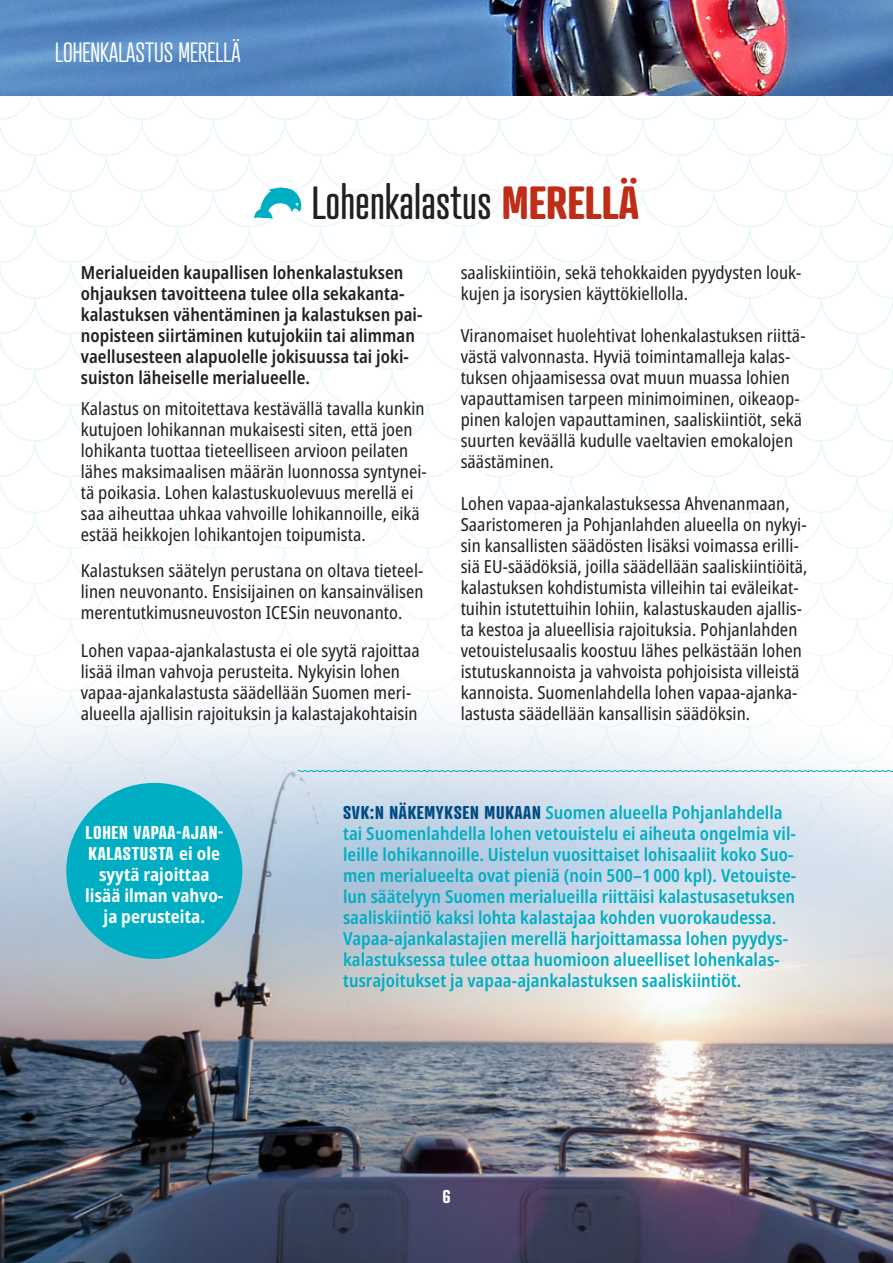
<style>
.page{position:relative;width:893px;height:1263px;background:#fff}
.page>*{position:absolute;margin:0;border:0;box-sizing:border-box;transform-origin:0 0}
.UUSIotsikko{font:45px "Atrament";color:#231f20}
.UUSIotsikko_02{font:300 27px "Atrament";color:#fff}
.UUSIkainalo_teksti{font:condensed 18px/21px "Noto Sans";letter-spacing:.005em;color:#231f20}
.UUSIkainalo_teksti-2{font:600 condensed 18px/21px "Noto Sans";letter-spacing:.005em;color:#00aec3}
.UUSIkainalo_teksti-3{font:600 condensed 18px/21px "Noto Sans";letter-spacing:.005em;color:#231f20}
.UUSIkainalo_teksti-4{font:700 condensed 18px/21px "Noto Sans";letter-spacing:.005em;color:#fff;text-align:center}
.UUSIleipis_sis{font:700 18px "Atrament";color:#fff}
.s1{font-weight:700;color:#be2d18}
.s2{font-family:"Atrament";font-stretch:normal}
.s3{font-family:"Atrament";font-weight:700;font-stretch:normal;color:#004b84}
</style>
<div class="page">
<img style="left:0;top:96px;width:893px;height:568px">
<img style="left:0;top:664px;width:893px;height:599px">
<img style="left:0;top:0;width:893px;height:96px">
<svg style="left:254px;top:187px;width:50px;height:32px"></svg>
<svg style="left:297px;top:770px;width:596px;height:2px"></svg>
<div style="left:66px;top:783px;width:176px;height:176px;background:#00aec3;border-radius:50%"></div>
<p class="UUSIotsikko_02" style="left:55px;top:36px;width:187px">LOHENKALASTUS MERELLÄ</p>
<p class="UUSIotsikko" style="left:312px;top:175px;width:329px">Lohenkalastus <span class="s1">MERELLÄ</span></p>
<p class="UUSIkainalo_teksti-3" style="left:81px;top:262px;width:343px">Merialueiden kaupallisen lohenkalastuksen ohjauksen tavoitteena tulee olla sekakanta&shy;kalastuksen vähentäminen ja kalastuksen pai&shy;nopisteen siirtäminen kutujokiin tai alimman vaellusesteen alapuolelle jokisuussa tai joki&shy;suiston läheiselle merialueelle.</p>
<p class="UUSIkainalo_teksti" style="left:81px;top:399px;width:347px">Kalastus on mitoitettava kestävällä tavalla kunkin kutujoen lohikannan mukaisesti siten, että joen lohikanta tuottaa tieteelliseen arvioon peilaten lähes maksimaalisen määrän luonnossa syntynei&shy;tä poikasia. Lohen kalastuskuolevuus merellä ei saa aiheuttaa uhkaa vahvoille lohikannoille, eikä estää heikkojen lohikantojen toipumista.</p>
<p class="UUSIkainalo_teksti" style="left:81px;top:561px;width:344px;text-align:justify">Kalastuksen säätelyn perustana on oltava tieteel&shy;linen neuvonanto. Ensisijainen on kansainvälisen merentutkimusneuvoston ICESin neuvonanto.</p>
<p class="UUSIkainalo_teksti" style="left:81px;top:640px;width:341px">Lohen vapaa-ajankalastusta ei ole syytä rajoittaa lisää ilman vahvoja perusteita. Nykyisin lohen vapaa-ajankalastusta säädellään Suomen meri&shy;alueella ajallisin rajoituksin ja kalastajakohtaisin</p>
<p class="UUSIkainalo_teksti" style="left:461px;top:262px;width:342px">saaliskiintiöin, sekä tehokkaiden pyydysten louk&shy;kujen ja isorysien käyttökiellolla.</p>
<p class="UUSIkainalo_teksti" style="left:461px;top:325px;width:346px">Viranomaiset huolehtivat lohenkalastuksen riittä&shy;västä valvonnasta. Hyviä toimintamalleja kalas&shy;tuksen ohjaamisessa ovat muun muassa lohien vapauttamisen tarpeen minimoiminen, oikeaop&shy;pinen kalojen vapauttaminen, saaliskiintiöt, sekä suurten keväällä kudulle vaeltavien emokalojen säästäminen.</p>
<p class="UUSIkainalo_teksti" style="left:461px;top:493px;width:348px">Lohen vapaa-ajankalastuksessa Ahvenanmaan, Saaristomeren ja Pohjanlahden alueella on nykyi&shy;sin kansallisten säädösten lisäksi voimassa erilli&shy;siä EU-säädöksiä, joilla säädellään saaliskiintiöitä, kalastuksen kohdistumista villeihin tai eväleikat&shy;tuihin istutettuihin lohiin, kalastuskauden ajallis&shy;ta kestoa ja alueellisia rajoituksia. Pohjanlahden vetouistelusaalis koostuu lähes pelkästään lohen istutuskannoista ja vahvoista pohjoisista villeistä kannoista. Suomenlahdella lohen vapaa-ajanka&shy;lastusta säädellään kansallisin säädöksin.</p>
<p class="UUSIkainalo_teksti-4" style="left:85px;top:822px;width:140px"><span class="s2">LOHEN VAPAA-AJAN-<br>KALASTUSTA</span> ei ole syytä rajoittaa lisää ilman vahvo&shy;ja perusteita.</p>
<p class="UUSIkainalo_teksti-2" style="left:343px;top:802px;width:455px"><span class="s3">SVK:N NÄKEMYKSEN MUKAAN</span> Suomen alueella Pohjanlahdella tai Suomenlahdella lohen vetouistelu ei aiheuta ongelmia vil&shy;leille lohikannoille. Uistelun vuosittaiset lohisaaliit koko Suo&shy;men merialueelta ovat pieniä (noin 500–1 000 kpl). Vetouiste&shy;lun säätelyyn Suomen merialueilla riittäisi kalastusasetuksen saaliskiintiö kaksi lohta kalastajaa kohden vuorokaudessa.<br>Vapaa-ajankalastajien merellä harjoittamassa lohen pyydys&shy;kalastuksessa tulee ottaa huomioon alueelliset lohenkalas&shy;tusrajoitukset ja vapaa-ajankalastuksen saaliskiintiöt.</p>
<p class="UUSIleipis_sis" style="left:442px;top:1184px;width:10px">6</p>
</div>
